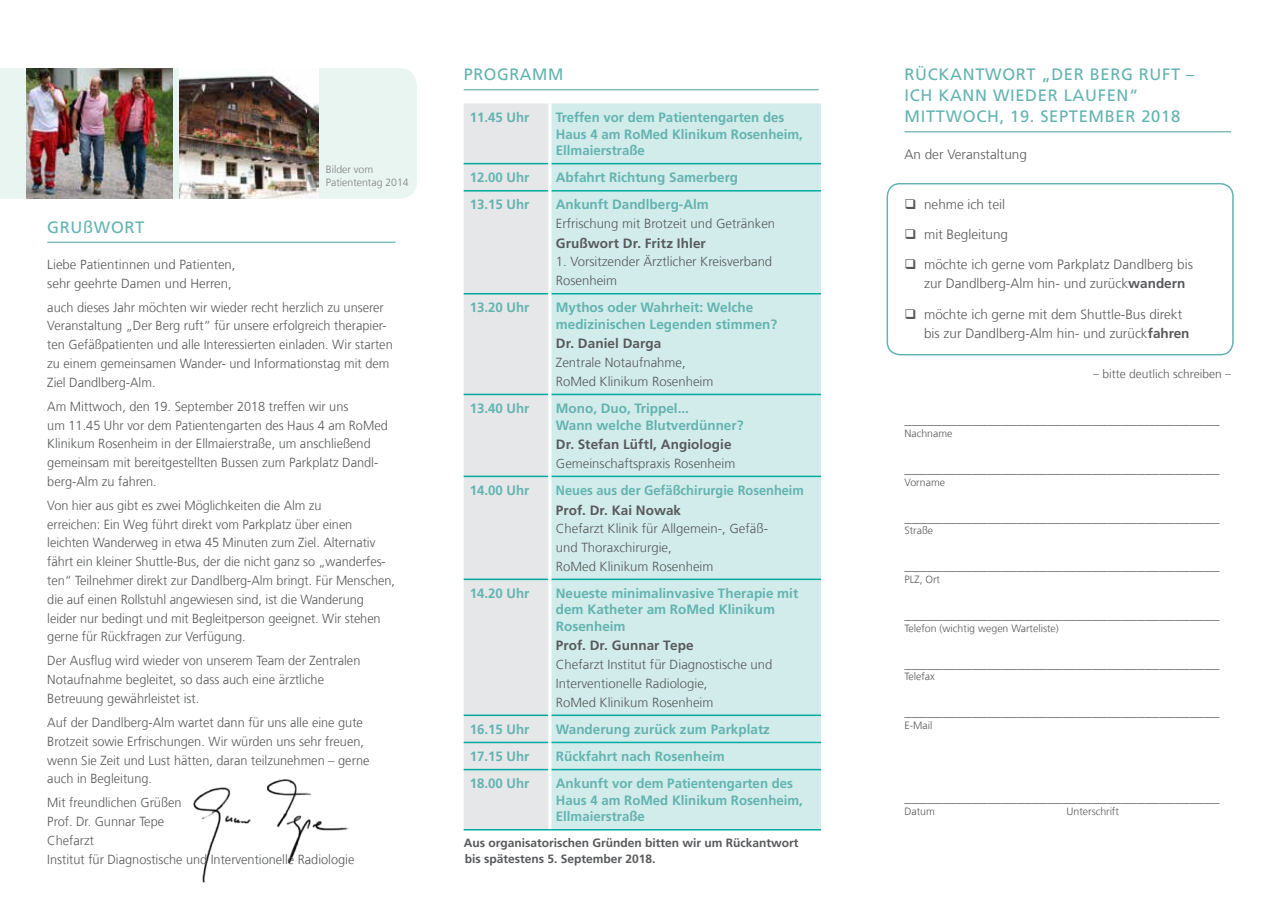
<style>
.page{position:relative;width:1272px;height:902px;background:#fff}
.page>*{position:absolute;margin:0;border:0;box-sizing:border-box;transform-origin:0 0}
.t1{font:16.5px/21px "Frutiger LT Com";letter-spacing:.04em;color:#63b3b0}
.t2{font:300 15px "Frutiger LT Com";color:#58595b}
.t3{font:700 13.5px/16.5px "Frutiger LT Com";color:#63b3b0}
.t4{font:300 13.5px/19.5px "Frutiger LT Com";color:#58595b}
.t5{font:700 13.5px "Frutiger LT Com";letter-spacing:.005em;color:#58595b}
.t6{font:700 13.5px "Frutiger LT Com";color:#63b3b0;scale:.95 1}
.t7{font:300 13.2px/18.8px "Frutiger LT Com";color:#58595b}
.t8{font:700 12px/16.5px "Frutiger LT Com";color:#58595b}
.t9{font:300 12px "Frutiger LT Com";color:#58595b}
.t10{font:300 10.5px "Frutiger LT Com";color:#58595b}
.t11{font:300 10.5px/12.8px "Frutiger LT Com";color:#808285}
.s1{font-weight:700}
</style>
<div class="page">
<img style="left:193px;top:779px;width:156px;height:104px">
<div style="left:0;top:68px;width:417px;height:131px;background:#e9f5f1"></div>
<div style="left:886px;top:183px;width:347px;height:172px;border:2px solid #63b3b0;border-radius:13px"></div>
<img style="left:180px;top:68px;width:138px;height:130px">
<img style="left:27px;top:68px;width:145px;height:130px">
<hr style="left:47px;top:241px;width:348px;height:2px;background:#83bebd">
<hr style="left:904px;top:131px;width:326px;height:1px;background:#83bebd">
<hr style="left:463px;top:89px;width:355px;height:1px;background:#83bebd">
<svg style="left:463px;top:103px;width:85px;height:725px;fill:#e6e7e8"></svg>
<div style="left:551px;top:103px;width:270px;height:725px;background:#d1ecea"></div>
<hr style="left:463px;top:163px;width:85px;height:1px;background:#00aaa0">
<hr style="left:551px;top:163px;width:270px;height:1px;background:#00aaa0">
<hr style="left:463px;top:190px;width:85px;height:1px;background:#00aaa0">
<hr style="left:551px;top:190px;width:270px;height:1px;background:#00aaa0">
<hr style="left:463px;top:293px;width:85px;height:1px;background:#00aaa0">
<hr style="left:551px;top:293px;width:270px;height:1px;background:#00aaa0">
<hr style="left:463px;top:393px;width:85px;height:2px;background:#00aaa0">
<hr style="left:551px;top:393px;width:270px;height:2px;background:#00aaa0">
<hr style="left:463px;top:475px;width:85px;height:2px;background:#00aaa0">
<hr style="left:551px;top:475px;width:270px;height:2px;background:#00aaa0">
<hr style="left:463px;top:578px;width:85px;height:2px;background:#00aaa0">
<hr style="left:551px;top:578px;width:270px;height:2px;background:#00aaa0">
<hr style="left:463px;top:714px;width:85px;height:2px;background:#00aaa0">
<hr style="left:551px;top:714px;width:270px;height:2px;background:#00aaa0">
<hr style="left:463px;top:741px;width:85px;height:2px;background:#00aaa0">
<hr style="left:551px;top:741px;width:270px;height:2px;background:#00aaa0">
<hr style="left:463px;top:768px;width:85px;height:2px;background:#00aaa0">
<hr style="left:551px;top:768px;width:270px;height:2px;background:#00aaa0">
<hr style="left:463px;top:828px;width:87px;height:2px;background:#00aaa0">
<hr style="left:550px;top:828px;width:271px;height:2px;background:#00aaa0">
<p class="t11" style="left:326px;top:163px;width:84px">Bilder vom<br>Patiententag 2014</p>
<p class="t1" style="left:47px;top:217px;width:98px">GRUßWORT</p>
<p class="t7" style="left:47px;top:255px;width:190px">Liebe Patientinnen und Patienten, sehr geehrte Damen und Herren,</p>
<p class="t7" style="left:47px;top:298px;width:347px">auch dieses Jahr möchten wir wieder recht herzlich zu unserer Veranstaltung „Der Berg ruft“ für unsere erfolgreich therapier&shy;ten Gefäßpatienten und alle Interessierten einladen. Wir starten zu einem gemeinsamen Wander- und Informationstag mit dem Ziel Dandlberg-Alm.</p>
<p class="t7" style="left:47px;top:397px;width:342px">Am Mittwoch, den 19. September 2018 treffen wir uns<br>um 11.45 Uhr vor dem Patientengarten des Haus 4 am RoMed Klinikum Rosenheim in der Ellmaierstraße, um anschließend gemeinsam mit bereitgestellten Bussen zum Parkplatz Dandl&shy;berg-Alm zu fahren.</p>
<p class="t7" style="left:47px;top:496px;width:349px">Von hier aus gibt es zwei Möglichkeiten die Alm zu<br>erreichen: Ein Weg führt direkt vom Parkplatz über einen leichten Wanderweg in etwa 45 Minuten zum Ziel. Alternativ fährt ein kleiner Shuttle-Bus, der die nicht ganz so „wanderfes&shy;ten“ Teilnehmer direkt zur Dandlberg-Alm bringt. Für Menschen, die auf einen Rollstuhl angewiesen sind, ist die Wanderung leider nur bedingt und mit Begleitperson geeignet. Wir stehen gerne für Rückfragen zur Verfügung.</p>
<p class="t7" style="left:47px;top:651px;width:314px">Der Ausflug wird wieder von unserem Team der Zentralen<br>Notaufnahme begleitet, so dass auch eine ärztliche<br>Betreuung gewährleistet ist.</p>
<p class="t7" style="left:47px;top:713px;width:324px">Auf der Dandlberg-Alm wartet dann für uns alle eine gute Brotzeit sowie Erfrischungen. Wir würden uns sehr freuen, wenn Sie Zeit und Lust hätten, daran teilzunehmen – gerne auch in Begleitung.</p>
<p class="t7" style="left:47px;top:793px;width:309px">Mit freundlichen Grüßen<br>Prof. Dr. Gunnar Tepe<br>Chefarzt<br>Institut für Diagnostische und Interventionelle Radiologie</p>
<p class="t1" style="left:463px;top:64px;width:101px">PROGRAMM</p>
<p class="t3" style="left:469px;top:109px;width:61px">11.45 Uhr</p>
<p class="t3" style="left:556px;top:109px;width:249px">Treffen vor dem Patientengarten des<br>Haus 4 am RoMed Klinikum Rosenheim,<br>Ellmaierstraße</p>
<p class="t3" style="left:469px;top:169px;width:61px">12.00 Uhr</p>
<p class="t3" style="left:556px;top:169px;width:184px">Abfahrt Richtung Samerberg</p>
<p class="t3" style="left:469px;top:196px;width:61px">13.15 Uhr</p>
<p class="t3" style="left:556px;top:196px;width:155px">Ankunft Dandlberg-Alm</p>
<p class="t7" style="left:556px;top:214px;width:221px">Erfrischung mit Brotzeit und Getränken</p>
<p class="t5" style="left:556px;top:235px;width:151px">Grußwort Dr. Fritz Ihler</p>
<p class="t7" style="left:556px;top:252px;width:218px">1. Vorsitzender Ärztlicher Kreisverband<br>Rosenheim</p>
<p class="t3" style="left:469px;top:299px;width:61px">13.20 Uhr</p>
<p class="t3" style="left:556px;top:299px;width:223px">Mythos oder Wahrheit: Welche medizinischen Legenden stimmen?</p>
<p class="t5" style="left:556px;top:336px;width:107px">Dr. Daniel Darga</p>
<p class="t7" style="left:556px;top:353px;width:159px">Zentrale Notaufnahme,<br>RoMed Klinikum Rosenheim</p>
<p class="t3" style="left:469px;top:400px;width:61px">13.40 Uhr</p>
<p class="t3" style="left:556px;top:400px;width:189px">Mono, Duo, Trippel...<br>Wann welche Blutverdünner?</p>
<p class="t5" style="left:556px;top:436px;width:177px">Dr. Stefan Lüftl, Angiologie</p>
<p class="t7" style="left:556px;top:454px;width:181px">Gemeinschaftspraxis Rosenheim</p>
<p class="t3" style="left:469px;top:482px;width:61px">14.00 Uhr</p>
<p class="t6" style="left:556px;top:482px;width:263px">Neues aus der Gefäßchirurgie Rosenheim</p>
<p class="t5" style="left:556px;top:502px;width:127px">Prof. Dr. Kai Nowak</p>
<p class="t7" style="left:556px;top:519px;width:214px">Chefarzt Klinik für Allgemein-, Gefäß&shy;und Thoraxchirurgie,<br>RoMed Klinikum Rosenheim</p>
<p class="t3" style="left:469px;top:585px;width:61px">14.20 Uhr</p>
<p class="t3" style="left:556px;top:585px;width:244px">Neueste minimalinvasive Therapie mit dem Katheter am RoMed Klinikum<br>Rosenheim</p>
<p class="t5" style="left:556px;top:637px;width:139px">Prof. Dr. Gunnar Tepe</p>
<p class="t7" style="left:556px;top:655px;width:218px">Chefarzt Institut für Diagnostische und<br>Interventionelle Radiologie,<br>RoMed Klinikum Rosenheim</p>
<p class="t3" style="left:469px;top:721px;width:61px">16.15 Uhr</p>
<p class="t3" style="left:556px;top:721px;width:216px">Wanderung zurück zum Parkplatz</p>
<p class="t3" style="left:469px;top:748px;width:61px">17.15 Uhr</p>
<p class="t3" style="left:556px;top:748px;width:170px">Rückfahrt nach Rosenheim</p>
<p class="t3" style="left:469px;top:775px;width:61px">18.00 Uhr</p>
<p class="t3" style="left:556px;top:775px;width:249px">Ankunft vor dem Patientengarten des<br>Haus 4 am RoMed Klinikum Rosenheim,<br>Ellmaierstraße</p>
<p class="t8" style="left:463px;top:834px;width:336px">Aus organisatorischen Gründen bitten wir um Rückantwort bis spätestens 5. September 2018.</p>
<p class="t1" style="left:904px;top:64px;width:291px">RÜCKANTWORT „DER BERG RUFT –<br>ICH KANN WIEDER LAUFEN“<br>MITTWOCH, 19. SEPTEMBER 2018</p>
<p class="t4" style="left:904px;top:145px;width:124px">An der Veranstaltung</p>
<p class="t4" style="left:904px;top:194px;width:102px">❑ nehme ich teil</p>
<p class="t4" style="left:904px;top:224px;width:105px">❑ mit Begleitung</p>
<p class="t4" style="left:924px;top:254px;width:270px;text-indent:-20px">❑ möchte ich gerne vom Parkplatz Dandlberg bis zur Dandlberg-Alm hin- und zurück<span class="s1">wandern</span></p>
<p class="t4" style="left:924px;top:304px;width:267px;text-indent:-20px">❑ möchte ich gerne mit dem Shuttle-Bus direkt bis zur Dandlberg-Alm hin- und zurück<span class="s1">fahren</span></p>
<p class="t9" style="left:1093px;top:366px;width:139px">– bitte deutlich schreiben –</p>
<p class="t2" style="left:904px;top:410px;width:316px">__________________________________________</p>
<p class="t10" style="left:904px;top:427px;width:49px">Nachname</p>
<p class="t2" style="left:904px;top:459px;width:316px">__________________________________________</p>
<p class="t10" style="left:904px;top:476px;width:42px">Vorname</p>
<p class="t2" style="left:904px;top:507px;width:316px">__________________________________________</p>
<p class="t10" style="left:904px;top:524px;width:30px">Straße</p>
<p class="t2" style="left:904px;top:556px;width:316px">__________________________________________</p>
<p class="t10" style="left:904px;top:573px;width:37px">PLZ, Ort</p>
<p class="t2" style="left:904px;top:605px;width:316px">__________________________________________</p>
<p class="t10" style="left:904px;top:621px;width:156px">Telefon (wichtig wegen Warteliste)</p>
<p class="t2" style="left:904px;top:653px;width:316px">__________________________________________</p>
<p class="t10" style="left:904px;top:670px;width:32px">Telefax</p>
<p class="t2" style="left:904px;top:702px;width:316px">__________________________________________</p>
<p class="t10" style="left:904px;top:719px;width:29px">E-Mail</p>
<p class="t2" style="left:904px;top:788px;width:316px">__________________________________________</p>
<p class="t10" style="left:904px;top:805px;width:32px">Datum</p>
<p class="t10" style="left:1066px;top:805px;width:54px">Unterschrift</p>
</div>
